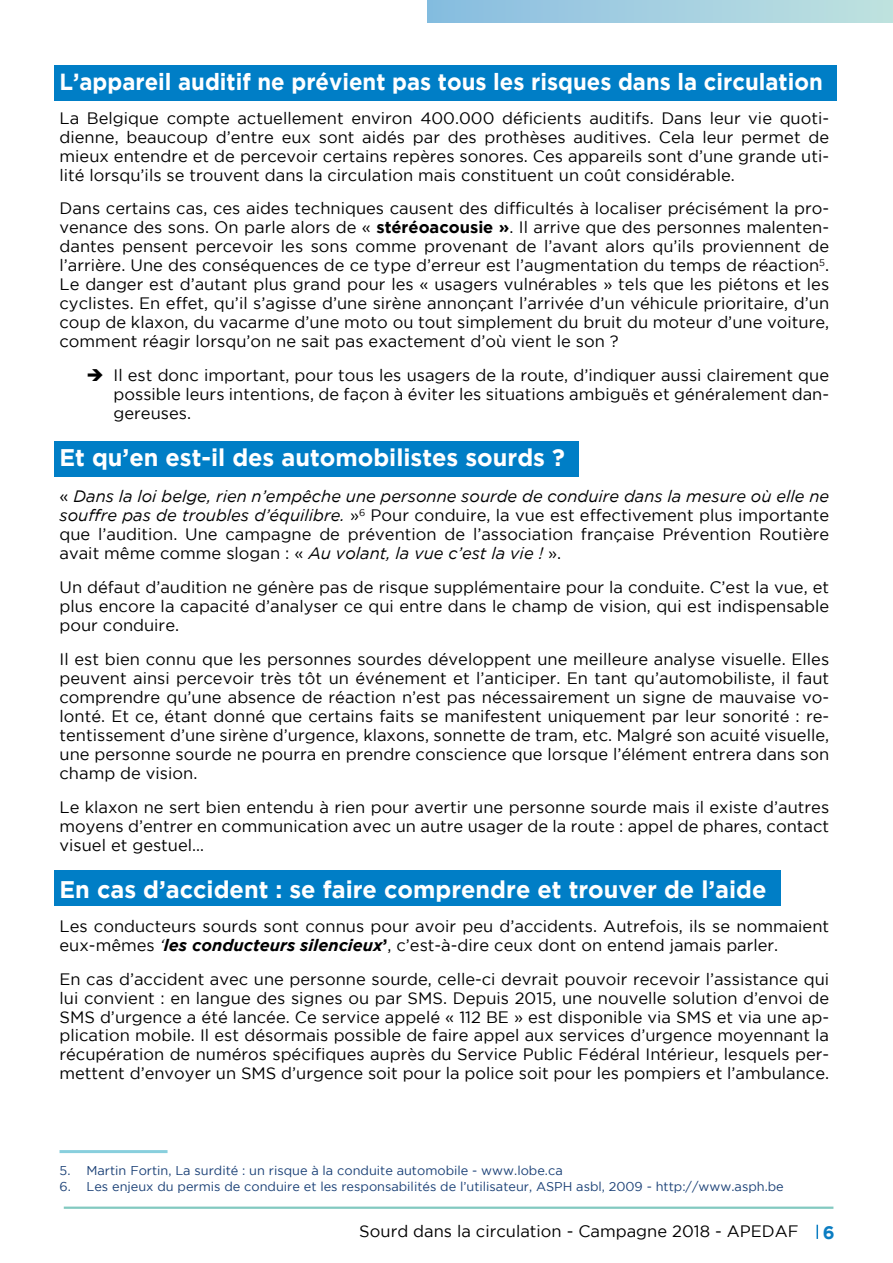
<style>
.page{position:relative;width:893px;height:1263px;background:#fff}
.page>*{position:absolute;margin:0;border:0;box-sizing:border-box;transform-origin:0 0}
.Titre_2{font:700 24px "Gotham";color:#fff}
.Titre_2-2{font:700 23.25px "Gotham";color:#fff;scale:.95 1}
.t1{font:700 18px "Gotham";color:#0b7dc2}
.Body{font:16.5px/18.9px "Gotham";color:#000;text-align:justify}
.Titre_2-3{font:16.5px/18.9px "Gotham";color:#000;text-align:justify}
.t2{font:12.75px "Gotham";color:#1a4076}
.s1{font-weight:700}
.s2{font-style:italic}
.s3{font-weight:700;font-style:italic}
</style>
<div class="page">
<svg style="left:816px;top:1225px;width:2px;height:14px"></svg>
<hr style="left:64px;top:1206px;width:769px;height:3px;background:#82c9c0">
<div style="left:427px;top:0;width:466px;height:22px;background:linear-gradient(to right,#87bce1,#c0e2e0)"></div>
<div style="left:54px;top:66px;width:782px;height:35px;background:#007ec6"></div>
<div style="left:54px;top:441px;width:524px;height:35px;background:#007ec6"></div>
<div style="left:54px;top:871px;width:726px;height:35px;background:#007ec6"></div>
<hr style="left:60px;top:1150px;width:108px;height:3px;background:#88cfdd">
<p class="Titre_2-2" style="left:60px;top:68px;width:805px">L’appareil auditif ne prévient pas tous les risques dans la circulation</p>
<p class="Titre_2-3" style="left:60px;top:108px;width:771px">La Belgique compte actuellement environ 400.000 déficients auditifs. Dans leur vie quoti&shy;dienne, beaucoup d’entre eux sont aidés par des prothèses auditives. Cela leur permet de mieux entendre et de percevoir certains repères sonores. Ces appareils sont d’une grande uti&shy;lité lorsqu’ils se trouvent dans la circulation mais constituent un coût considérable.</p>
<p class="Body" style="left:60px;top:199px;width:771px">Dans certains cas, ces aides techniques causent des difficultés à localiser précisément la pro&shy;venance des sons. On parle alors de « <span class="s1">stéréoacousie »</span>. Il arrive que des personnes malenten&shy;dantes pensent percevoir les sons comme provenant de l’avant alors qu’ils proviennent de l’arrière. Une des conséquences de ce type d’erreur est l’augmentation du temps de réaction<sup>5</sup>.<br>Le danger est d’autant plus grand pour les « usagers vulnérables » tels que les piétons et les cyclistes. En effet, qu’il s’agisse d’une sirène annonçant l’arrivée d’un véhicule prioritaire, d’un coup de klaxon, du vacarme d’une moto ou tout simplement du bruit du moteur d’une voiture, comment réagir lorsqu’on ne sait pas exactement d’où vient le son ?</p>
<p class="Body" style="left:114px;top:366px;width:717px;text-indent:-27px">➔ Il est donc important, pour tous les usagers de la route, d’indiquer aussi clairement que possible leurs intentions, de façon à éviter les situations ambiguës et généralement dan&shy;gereuses.</p>
<p class="Titre_2" style="left:60px;top:444px;width:507px">Et qu’en est-il des automobilistes sourds ?</p>
<p class="Body" style="left:60px;top:487px;width:771px">« <span class="s2">Dans la loi belge, rien n’empêche une personne sourde de conduire dans la mesure où elle ne souffre pas de troubles d’équilibre.</span> »<sup>6</sup> Pour conduire, la vue est effectivement plus importante que l’audition. Une campagne de prévention de l’association française Prévention Routière avait même comme slogan : « <span class="s2">Au volant, la vue c’est la vie !</span> ».</p>
<p class="Body" style="left:60px;top:577px;width:771px">Un défaut d’audition ne génère pas de risque supplémentaire pour la conduite. C’est la vue, et plus encore la capacité d’analyser ce qui entre dans le champ de vision, qui est indispensable pour conduire.</p>
<p class="Body" style="left:60px;top:649px;width:771px">Il est bien connu que les personnes sourdes développent une meilleure analyse visuelle. Elles peuvent ainsi percevoir très tôt un événement et l’anticiper. En tant qu’automobiliste, il faut comprendre qu’une absence de réaction n’est pas nécessairement un signe de mauvaise vo&shy;lonté. Et ce, étant donné que certains faits se manifestent uniquement par leur sonorité : re&shy;tentissement d’une sirène d’urgence, klaxons, sonnette de tram, etc. Malgré son acuité visuelle, une personne sourde ne pourra en prendre conscience que lorsque l’élément entrera dans son champ de vision.</p>
<p class="Body" style="left:60px;top:797px;width:771px">Le klaxon ne sert bien entendu à rien pour avertir une personne sourde mais il existe d’autres moyens d’entrer en communication avec un autre usager de la route : appel de phares, contact visuel et gestuel…</p>
<p class="Titre_2" style="left:60px;top:875px;width:708px">En cas d’accident : se faire comprendre et trouver de l’aide</p>
<p class="Body" style="left:60px;top:916px;width:771px">Les conducteurs sourds sont connus pour avoir peu d’accidents. Autrefois, ils se nommaient eux-mêmes <span class="s2">‘</span><span class="s3">les conducteurs silencieux</span><span class="s1">’</span>, c’est-à-dire ceux dont on entend jamais parler.</p>
<p class="Body" style="left:60px;top:969px;width:771px">En cas d’accident avec une personne sourde, celle-ci devrait pouvoir recevoir l’assistance qui lui convient : en langue des signes ou par SMS. Depuis 2015, une nouvelle solution d’envoi de SMS d’urgence a été lancée. Ce service appelé « 112 BE » est disponible via SMS et via une ap&shy;plication mobile. Il est désormais possible de faire appel aux services d’urgence moyennant la récupération de numéros spécifiques auprès du Service Public Fédéral Intérieur, lesquels per&shy;mettent d’envoyer un SMS d’urgence soit pour la police soit pour les pompiers et l’ambulance.</p>
<p class="t2" style="left:60px;top:1164px;width:505px">5. Martin Fortin, La surdité : un risque à la conduite automobile - www.lobe.ca</p>
<p class="t2" style="left:60px;top:1179px;width:726px">6. Les enjeux du permis de conduire et les responsabilités de l’utilisateur, ASPH asbl, 2009 - http://www.asph.be</p>
<p class="Body" style="left:359px;top:1221px;width:441px">Sourd dans la circulation - Campagne 2018 - APEDAF</p>
<p class="t1" style="left:823px;top:1222px;width:13px">6</p>
</div>
